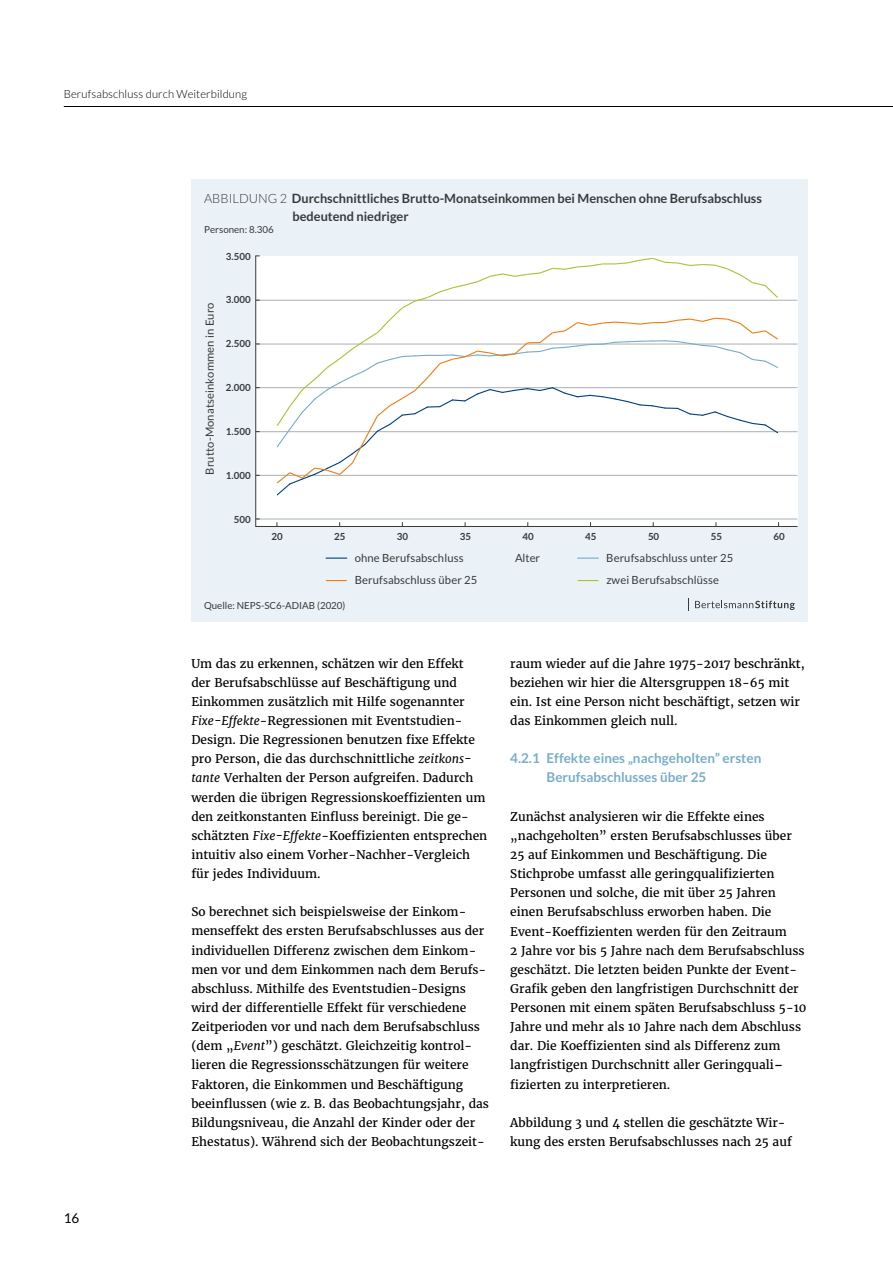
<style>
.page{position:relative;width:893px;height:1263px;background:#fff}
.page>*{position:absolute;margin:0;border:0;box-sizing:border-box;transform-origin:0 0}
.t1{font:700 13.5px/19.2px "Lato";color:#77aec8}
.t2{font:13.5px "Lato";color:#000}
.t3{font:700 12.75px/18px "Lato";color:#383a3a}
.t4{font:12px/19.2px "Merriweather";color:#000}
.t5{font:11.25px/22.4px "Lato";letter-spacing:.01em;color:#383a3a}
.t6{font:300 11.25px "Lato";letter-spacing:.01em;color:#000}
.t7{font:700 9.75px "Lato";color:#383a3a}
.t8{font:9.75px "Lato";color:#383a3a}
.s1{font-weight:300}
.s2{font-style:italic}
</style>
<div class="page">
<hr style="left:64px;top:106px;width:829px;height:1px;background:#000">
<div style="left:191px;top:179px;width:617px;height:442px;background:#eaf2f7"></div>
<svg style="left:695px;top:601px;width:100px;height:9px"></svg>
<svg style="left:688px;top:598px;width:1px;height:13px"></svg>
<hr style="left:326px;top:557px;width:21px;height:2px;background:#004180">
<svg style="left:326px;top:580px;width:21px;height:1px"></svg>
<hr style="left:578px;top:557px;width:20px;height:2px;background:#77aec8">
<svg style="left:578px;top:580px;width:20px;height:1px"></svg>
<svg style="left:255px;top:256px;width:543px;height:271px;background:#f8f8f8"></svg>
<hr style="left:256px;top:344px;width:541px;height:1px;background:#abafb2">
<hr style="left:256px;top:431px;width:541px;height:1px;background:#abafb2">
<hr style="left:256px;top:300px;width:541px;height:1px;background:#abafb2">
<hr style="left:256px;top:475px;width:541px;height:1px;background:#abafb2">
<hr style="left:256px;top:387px;width:541px;height:1px;background:#abafb2">
<hr style="left:256px;top:519px;width:541px;height:1px;background:#abafb2">
<svg style="left:276px;top:257px;width:503px;height:239px;background:#fafaf9"></svg>
<p class="t6" style="left:64px;top:88px;width:185px">Berufsabschluss durch Weiterbildung</p>
<p class="t3" style="left:292px;top:189px;width:471px;text-indent:-88px"><span class="s1">ABBILDUNG 2</span> Durchschnittliches Brutto-Monatseinkommen bei Menschen ohne Berufsabschluss bedeutend niedriger</p>
<p class="t8" style="left:204px;top:224px;width:71px">Personen: 8.306</p>
<p class="t7" style="left:226px;top:250px;width:26px">3.500</p>
<p class="t5" style="left:198px;top:475px;width:174px;rotate:-90deg">Brutto-Monatseinkommen in Euro</p>
<p class="t7" style="left:226px;top:294px;width:26px">3.000</p>
<p class="t7" style="left:226px;top:338px;width:26px">2.500</p>
<p class="t7" style="left:226px;top:382px;width:26px">2.000</p>
<p class="t7" style="left:226px;top:426px;width:26px">1.500</p>
<p class="t7" style="left:226px;top:470px;width:26px">1.000</p>
<p class="t7" style="left:234px;top:513px;width:18px">500</p>
<p class="t7" style="left:271px;top:530px;width:13px">20</p>
<p class="t7" style="left:334px;top:530px;width:13px">25</p>
<p class="t7" style="left:397px;top:530px;width:13px">30</p>
<p class="t7" style="left:460px;top:530px;width:13px">35</p>
<p class="t7" style="left:522px;top:530px;width:13px">40</p>
<p class="t7" style="left:585px;top:530px;width:13px">45</p>
<p class="t7" style="left:648px;top:530px;width:13px">50</p>
<p class="t7" style="left:711px;top:530px;width:13px">55</p>
<p class="t7" style="left:773px;top:530px;width:13px">60</p>
<p class="t5" style="left:515px;top:546px;width:27px">Alter</p>
<p class="t5" style="left:355px;top:547px;width:124px">ohne Berufsabschluss<br>Berufsabschluss über 25</p>
<p class="t5" style="left:606px;top:547px;width:129px">Berufsabschluss unter 25 zwei Berufsabschlüsse</p>
<p class="t2" style="left:64px;top:1210px;width:17px">16</p>
<p class="t8" style="left:204px;top:600px;width:143px">Quelle: NEPS-SC6-ADIAB (2020)</p>
<p class="t4" style="left:191px;top:653px;width:297px">Um das zu erkennen, schätzen wir den Effekt<br>der Berufsabschlüsse auf Beschäftigung und Einkommen zusätzlich mit Hilfe sogenannter <span class="s2">Fixe-Effekte</span>-Regressionen mit Eventstudien-Design. Die Regressionen benutzen fixe Effekte pro Person, die das durchschnittliche <span class="s2">zeitkons&shy;tante</span> Verhalten der Person aufgreifen. Dadurch werden die übrigen Regressionskoeffizienten um den zeitkonstanten Einfluss bereinigt. Die ge&shy;schätzten <span class="s2">Fixe-Effekte</span>-Koeffizienten entsprechen intuitiv also einem Vorher-Nachher-Vergleich für jedes Individuum.</p>
<p class="t4" style="left:191px;top:902px;width:299px">So berechnet sich beispielsweise der Einkom&shy;menseffekt des ersten Berufsabschlusses aus der individuellen Differenz zwischen dem Einkom&shy;men vor und dem Einkommen nach dem Berufs&shy;abschluss. Mithilfe des Eventstudien-Designs wird der differentielle Effekt für verschiedene Zeitperioden vor und nach dem Berufsabschluss (dem „<span class="s2">Event</span>”) geschätzt. Gleichzeitig kontrol&shy;lieren die Regressionsschätzungen für weitere Faktoren, die Einkommen und Beschäftigung beeinflussen (wie z. B. das Beobachtungsjahr, das Bildungsniveau, die Anzahl der Kinder oder der Ehestatus). Während sich der Beobachtungszeit-</p>
<p class="t4" style="left:510px;top:653px;width:296px">raum wieder auf die Jahre 1975-2017 beschränkt, beziehen wir hier die Altersgruppen 18-65 mit ein. Ist eine Person nicht beschäftigt, setzen wir das Einkommen gleich null.</p>
<p class="t1" style="left:547px;top:749px;width:216px;text-indent:-36px">4.2.1 Effekte eines „nachgeholten” ersten<br>Berufsabschlusses über 25</p>
<p class="t4" style="left:510px;top:806px;width:298px">Zunächst analysieren wir die Effekte eines „nachgeholten” ersten Berufsabschlusses über 25 auf Einkommen und Beschäftigung. Die Stichprobe umfasst alle geringqualifizierten Personen und solche, die mit über 25 Jahren einen Berufsabschluss erworben haben. Die Event-Koeffizienten werden für den Zeitraum<br>2 Jahre vor bis 5 Jahre nach dem Berufsabschluss geschätzt. Die letzten beiden Punkte der Event-Grafik geben den langfristigen Durchschnitt der Personen mit einem späten Berufsabschluss 5-10<br>Jahre und mehr als 10 Jahre nach dem Abschluss dar. Die Koeffizienten sind als Differenz zum langfristigen Durchschnitt aller Geringquali&shy;fizierten zu interpretieren.</p>
<p class="t4" style="left:510px;top:1113px;width:283px">Abbildung 3 und 4 stellen die geschätzte Wir&shy;kung des ersten Berufsabschlusses nach 25 auf</p>
</div>
